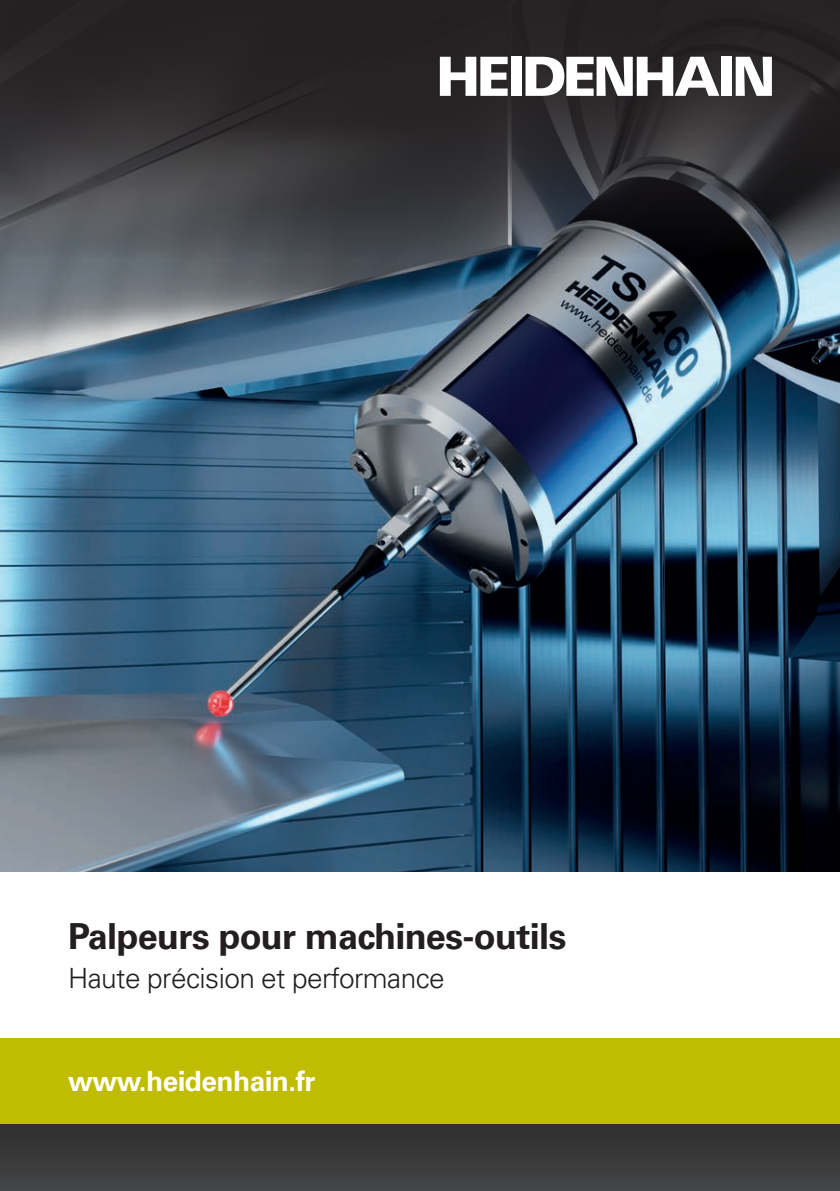
<style>
.page{position:relative;width:840px;height:1191px;background:#fff}
.page>*{position:absolute;margin:0;border:0;box-sizing:border-box;transform-origin:0 0}
.t1{font:700 36px "Univers LT Pro 65";letter-spacing:-.02em;color:#231f20}
.t2{font:300 28px "Univers LT Pro 45";letter-spacing:-.02em;color:#231f20}
.t3{font:700 28px "Univers LT Pro 65";letter-spacing:-.02em;color:#fff}
</style>
<div class="page">
<img style="left:0;top:258px;width:839px;height:614px">
<div style="left:0;top:1015px;width:839px;height:176px;background:#3a393a"></div>
<div style="left:0;top:872px;width:839px;height:184px;background:#fff"></div>
<div style="left:0;top:1038px;width:839px;height:85px;background:#c0bc00"></div>
<svg style="left:0;top:0;width:839px;height:258px;background:#333235"></svg>
<svg style="left:439px;top:57px;width:68px;height:39px"></svg>
<div style="left:510px;top:57px;width:11px;height:39px;background:#fff"></div>
<svg style="left:525px;top:57px;width:194px;height:39px"></svg>
<div style="left:720px;top:57px;width:11px;height:39px;background:#fff"></div>
<svg style="left:735px;top:57px;width:36px;height:39px"></svg>
<p class="t1" style="left:68px;top:910px;width:499px">Palpeurs pour machines-outils</p>
<p class="t2" style="left:68px;top:959px;width:378px">Haute précision et performance</p>
<p class="t3" style="left:68px;top:1061px;width:249px">www.heidenhain.fr</p>
</div>
